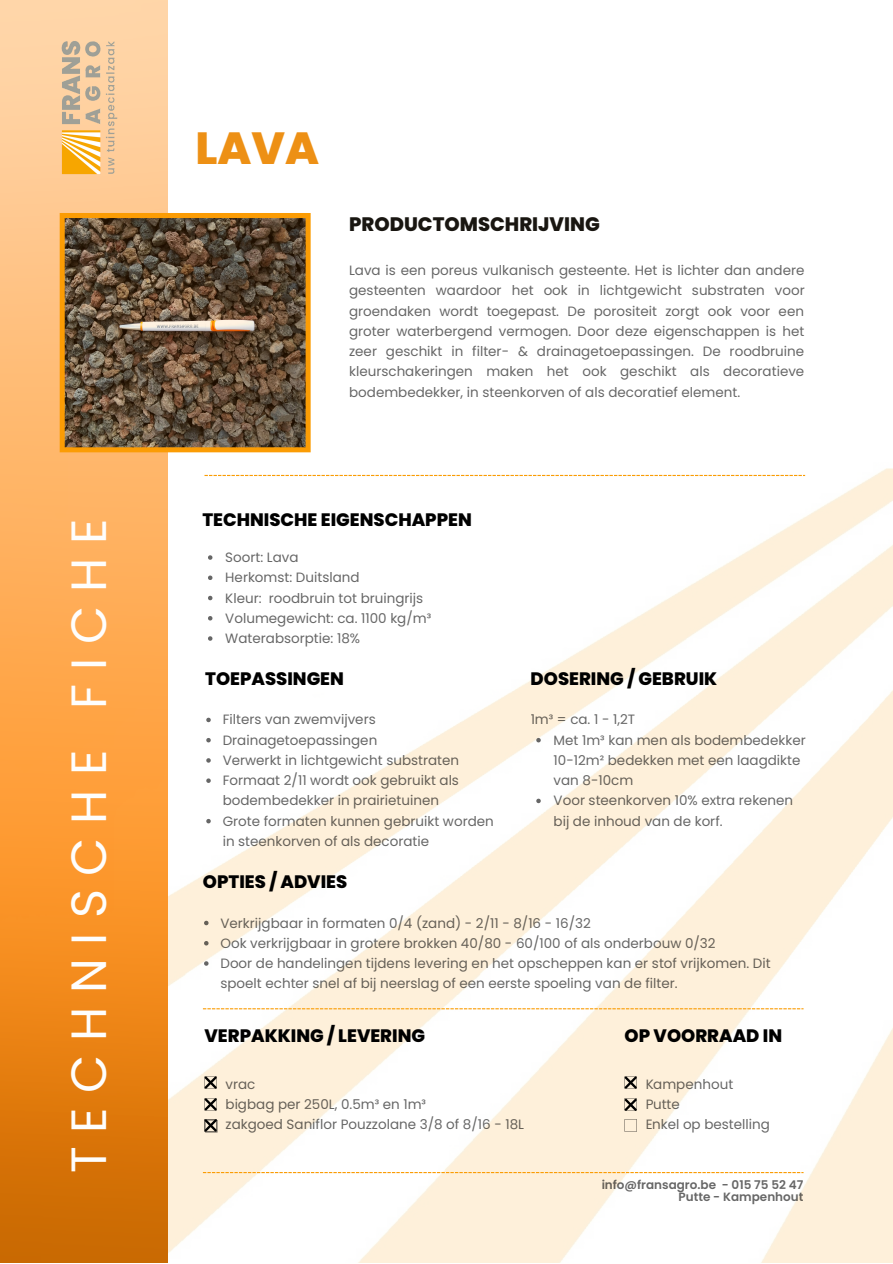
<style>
.page{position:relative;width:893px;height:1264px;background:#fff}
.page>*{position:absolute;margin:0;border:0;box-sizing:border-box;transform-origin:0 0}
.t1{font:49.5px "Poppins";letter-spacing:.28em;color:#fefefd}
.t2{font:800 45px "Poppins";color:#ed9015}
.t3{font:800 19.5px "Poppins";color:#191611}
.t4{font:800 18px "Poppins";color:#000}
.t5{font:13.5px/20.2px "Poppins";color:#000}
.t6{font:600 12px/12px "Poppins";color:#000;text-align:right}
</style>
<div class="page">
<img style="left:167px;top:0;width:725px;height:1262px">
<img style="left:0;top:0;width:167px;height:1262px">
<svg style="left:203px;top:1171px;width:600px;height:2px"></svg>
<svg style="left:204px;top:1076px;width:13px;height:12px"></svg>
<svg style="left:204px;top:1098px;width:13px;height:12px"></svg>
<svg style="left:624px;top:1076px;width:13px;height:12px"></svg>
<svg style="left:203px;top:1008px;width:600px;height:1px"></svg>
<svg style="left:204px;top:475px;width:601px;height:1px"></svg>
<svg style="left:624px;top:1119px;width:13px;height:12px"></svg>
<svg style="left:624px;top:1098px;width:13px;height:12px"></svg>
<svg style="left:60px;top:213px;width:250px;height:239px;background:#6e5538"></svg>
<img style="left:60px;top:30px;width:68px;height:145px">
<svg style="left:208px;top:555px;width:4px;height:5px"></svg>
<svg style="left:208px;top:575px;width:4px;height:5px"></svg>
<svg style="left:208px;top:595px;width:4px;height:5px"></svg>
<svg style="left:208px;top:616px;width:4px;height:4px"></svg>
<svg style="left:208px;top:636px;width:4px;height:4px"></svg>
<svg style="left:536px;top:738px;width:4px;height:4px"></svg>
<svg style="left:536px;top:798px;width:4px;height:5px"></svg>
<svg style="left:206px;top:717px;width:5px;height:5px"></svg>
<svg style="left:206px;top:738px;width:5px;height:4px"></svg>
<svg style="left:206px;top:758px;width:5px;height:4px"></svg>
<svg style="left:206px;top:778px;width:5px;height:5px"></svg>
<svg style="left:206px;top:819px;width:5px;height:4px"></svg>
<svg style="left:204px;top:1119px;width:13px;height:13px"></svg>
<svg style="left:204px;top:920px;width:4px;height:5px"></svg>
<svg style="left:204px;top:941px;width:4px;height:4px"></svg>
<svg style="left:204px;top:961px;width:4px;height:4px"></svg>
<h1 class="t1" style="left:54px;top:1173px;width:655px;rotate:-90deg">TECHNISCHE FICHE</h1>
<h2 class="t2" style="left:195px;top:117px;width:125px">LAVA</h2>
<h3 class="t3" style="left:349px;top:211px;width:252px">PRODUCTOMSCHRIJVING</h3>
<p class="t5" style="left:349px;top:260px;width:457px;text-align:justify">Lava is een poreus vulkanisch gesteente. Het is lichter dan andere gesteenten waardoor het ook in lichtgewicht substraten voor groendaken wordt toegepast. De porositeit zorgt ook voor een groter waterbergend vermogen. Door deze eigenschappen is het zeer geschikt in filter- &amp; drainagetoepassingen. De roodbruine kleurschakeringen maken het ook geschikt als decoratieve bodembedekker, in steenkorven of als decoratief element.</p>
<h3 class="t4" style="left:202px;top:507px;width:271px">TECHNISCHE EIGENSCHAPPEN</h3>
<p class="t5" style="left:225px;top:547px;width:207px">Soort: Lava<br>Herkomst: Duitsland<br>Kleur: roodbruin tot bruingrijs<br>Volumegewicht: ca. 1100 kg/m³<br>Waterabsorptie: 18%</p>
<h3 class="t4" style="left:205px;top:666px;width:140px">TOEPASSINGEN</h3>
<h3 class="t4" style="left:530px;top:666px;width:188px">DOSERING / GEBRUIK</h3>
<p class="t5" style="left:223px;top:709px;width:154px">Filters van zwemvijvers</p>
<p class="t5" style="left:530px;top:709px;width:106px">1m³ = ca. 1 - 1,2T</p>
<p class="t5" style="left:223px;top:729px;width:272px">Drainagetoepassingen<br>Verwerkt in lichtgewicht substraten Formaat 2/11 wordt ook gebruikt als bodembedekker in prairietuinen<br>Grote formaten kunnen gebruikt worden in steenkorven of als decoratie</p>
<p class="t5" style="left:553px;top:729px;width:254px">Met 1m³ kan men als bodembedekker<br>10-12m² bedekken met een laagdikte van 8-10cm<br>Voor steenkorven 10% extra rekenen bij de inhoud van de korf.</p>
<h3 class="t4" style="left:203px;top:868px;width:146px">OPTIES / ADVIES</h3>
<p class="t5" style="left:220px;top:912px;width:551px">Verkrijgbaar in formaten 0/4 (zand) - 2/11 - 8/16 - 16/32<br>Ook verkrijgbaar in grotere brokken 40/80 - 60/100 of als onderbouw 0/32<br>Door de handelingen tijdens levering en het opscheppen kan er stof vrijkomen. Dit spoelt echter snel af bij neerslag of een eerste spoeling van de filter.</p>
<h3 class="t4" style="left:204px;top:1023px;width:222px">VERPAKKING / LEVERING</h3>
<p class="t5" style="left:225px;top:1073px;width:300px">vrac<br>bigbag per 250L, 0.5m³ en 1m³<br>zakgoed Saniflor Pouzzolane 3/8 of 8/16 - 18L</p>
<h3 class="t4" style="left:624px;top:1023px;width:159px">OP VOORRAAD IN</h3>
<p class="t5" style="left:645px;top:1073px;width:126px">Kampenhout<br>Putte<br>Enkel op bestelling</p>
<p class="t6" style="left:601px;top:1178px;width:203px">info@fransagro.be - 015 75 52 47<br>Putte - Kampenhout</p>
</div>
